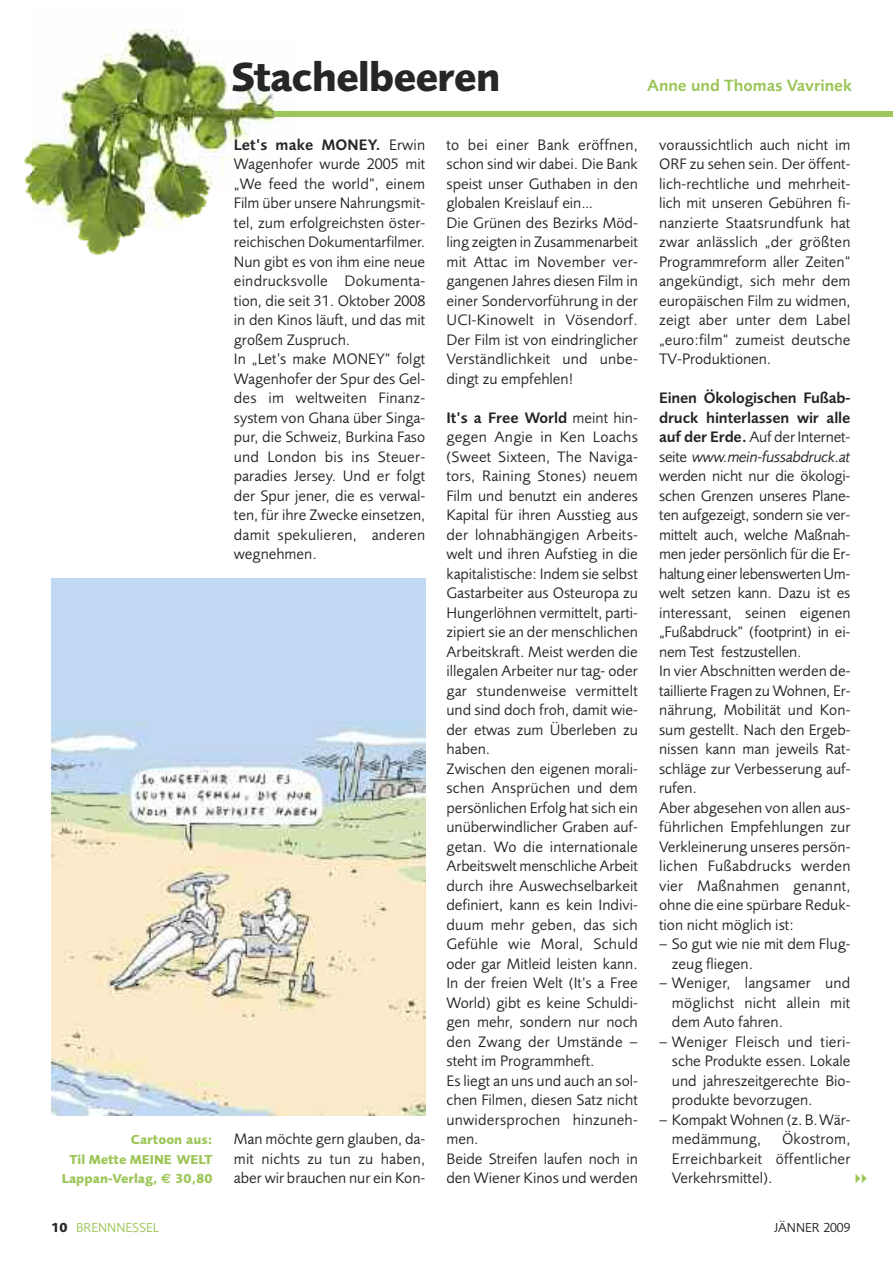
<style>
.page{position:relative;width:893px;height:1263px;background:#fff}
.page>*{position:absolute;margin:0;border:0;box-sizing:border-box;transform-origin:0 0}
.t1{font:700 42px "Foundry Sans";letter-spacing:-.025em;color:#272627}
.t2{font:600 16.8px "Foundry Sans";color:#9cc657}
.t3{font:15.75px/19.5px "Foundry Sans";color:#272627}
.t4{font:700 13.5px/19.5px "Foundry Sans";color:#9cc657;text-align:right}
.t5{font:13.5px "Foundry Sans";color:#9cc657}
.t6{font:13.5px "Foundry Sans";color:#272627}
.s1{font-family:"Euro Sans"}
.s2{font-weight:600}
.s3{font-style:italic}
.s4{font-weight:700;color:#272627}
</style>
<div class="page">
<img style="left:31px;top:29px;width:153px;height:227px">
<img style="left:183px;top:39px;width:93px;height:151px">
<img style="left:23px;top:150px;width:8px;height:49px">
<img style="left:183px;top:190px;width:27px;height:66px">
<div style="left:274px;top:111px;width:619px;height:6px;background:#9cc657"></div>
<img style="left:51px;top:579px;width:374px;height:536px">
<p class="t4" style="left:62px;top:1131px;width:152px">Cartoon aus:<br>Til Mette MEINE WELT<br>Lappan-Verlag, <span class="s1">€</span> 30,80</p>
<h1 class="t1" style="left:231px;top:61px;width:271px">Stachelbeeren</h1>
<p class="t2" style="left:647px;top:79px;width:206px">Anne und Thomas Vavrinek</p>
<p class="t3" style="left:234px;top:136px;width:193px"><span class="s2">Let’s make MONEY.</span> Erwin<br>Wagenhofer wurde 2005 mit „We feed the world“, einem<br>Film über unsere Nahrungsmit&shy;tel, zum erfolgreichsten öster&shy;reichischen Dokumentarfilmer.<br>Nun gibt es von ihm eine neue eindrucksvolle Dokumenta&shy;tion, die seit 31. Oktober 2008 in den Kinos läuft, und das mit großem Zuspruch.<br>In „Let’s make MONEY“ folgt<br>Wagenhofer der Spur des Gel&shy;des im weltweiten Finanz&shy;system von Ghana über Singa&shy;pur, die Schweiz, Burkina Faso und London bis ins Steuer&shy;paradies Jersey. Und er folgt der Spur jener, die es verwal&shy;ten, für ihre Zwecke einsetzen, damit spekulieren, anderen wegnehmen.</p>
<p class="t3" style="left:234px;top:1131px;width:193px;text-align:justify">Man möchte gern glauben, da&shy;mit nichts zu tun zu haben, aber wir brauchen nur ein Kon-</p>
<p class="t3" style="left:446px;top:136px;width:193px">to bei einer Bank eröffnen, schon sind wir dabei. Die Bank speist unser Guthaben in den globalen Kreislauf ein…<br>Die Grünen des Bezirks Möd&shy;ling zeigten in Zusammenarbeit mit Attac im November ver&shy;gangenen Jahres diesen Film in einer Sondervorführung in der<br>UCI-Kinowelt in Vösendorf.<br>Der Film ist von eindringlicher<br>Verständlichkeit und unbe&shy;dingt zu empfehlen!</p>
<p class="t3" style="left:446px;top:409px;width:193px"><span class="s2">It’s a Free World</span> meint hin&shy;gegen Angie in Ken Loachs (Sweet Sixteen, The Naviga&shy;tors, Raining Stones) neuem<br>Film und benutzt ein anderes<br>Kapital für ihren Ausstieg aus der lohnabhängigen Arbeits&shy;welt und ihren Aufstieg in die kapitalistische: Indem sie selbst<br>Gastarbeiter aus Osteuropa zu<br>Hungerlöhnen vermittelt, parti&shy;zipiert sie an der menschlichen<br>Arbeitskraft. Meist werden die illegalen Arbeiter nur tag- oder gar stundenweise vermittelt und sind doch froh, damit wie&shy;der etwas zum Überleben zu haben.<br>Zwischen den eigenen morali&shy;schen Ansprüchen und dem persönlichen Erfolg hat sich ein unüberwindlicher Graben auf&shy;getan. Wo die internationale<br>Arbeitswelt menschliche Arbeit durch ihre Auswechselbarkeit definiert, kann es kein Indivi&shy;duum mehr geben, das sich<br>Gefühle wie Moral, Schuld oder gar Mitleid leisten kann.<br>In der freien Welt (It‘s a Free<br>World) gibt es keine Schuldi&shy;gen mehr, sondern nur noch den Zwang der Umstände – steht im Programmheft.<br>Es liegt an uns und auch an sol&shy;chen Filmen, diesen Satz nicht unwidersprochen hinzuneh&shy;men.<br>Beide Streifen laufen noch in den Wiener Kinos und werden</p>
<p class="t3" style="left:659px;top:136px;width:193px;text-align:justify">voraussichtlich auch nicht im ORF zu sehen sein. Der öffent&shy;lich-rechtliche und mehrheit&shy;lich mit unseren Gebühren fi&shy;nanzierte Staatsrundfunk hat zwar anlässlich „der größten Programmreform aller Zeiten“ angekündigt, sich mehr dem europäischen Film zu widmen, zeigt aber unter dem Label „euro:film“ zumeist deutsche TV-Produktionen.</p>
<p class="t3" style="left:659px;top:390px;width:193px"><span class="s2">Einen Ökologischen Fußab&shy;druck hinterlassen wir alle auf der Erde.</span> Auf der Internet&shy;seite <span class="s3">www.mein-fussabdruck.at </span>werden nicht nur die ökologi&shy;schen Grenzen unseres Plane&shy;ten aufgezeigt, sondern sie ver&shy;mittelt auch, welche Maßnah&shy;men jeder persönlich für die Er&shy;haltung einer lebenswerten Um&shy;welt setzen kann. Dazu ist es interessant, seinen eigenen „Fußabdruck“ (footprint) in ei&shy;nem Test festzustellen.<br>In vier Abschnitten werden de&shy;taillierte Fragen zu Wohnen, Er&shy;nährung, Mobilität und Kon&shy;sum gestellt. Nach den Ergeb&shy;nissen kann man jeweils Rat&shy;schläge zur Verbesserung auf&shy;rufen.<br>Aber abgesehen von allen aus&shy;führlichen Empfehlungen zur<br>Verkleinerung unseres persön&shy;lichen Fußabdrucks werden vier Maßnahmen genannt, ohne die eine spürbare Reduk&shy;tion nicht möglich ist:</p>
<p class="t3" style="left:672px;top:936px;width:180px;text-indent:-13px">– So gut wie nie mit dem Flug&shy;zeug fliegen.</p>
<p class="t3" style="left:672px;top:975px;width:180px;text-align:justify;text-indent:-13px">– Weniger, langsamer und möglichst nicht allein mit dem Auto fahren.</p>
<p class="t3" style="left:672px;top:1033px;width:180px;text-align:justify;text-indent:-13px">– Weniger Fleisch und tieri&shy;sche Produkte essen. Lokale und jahreszeitgerechte Bio&shy;produkte bevorzugen.</p>
<p class="t3" style="left:672px;top:1111px;width:180px;text-indent:-13px">– Kompakt Wohnen (z. B.Wär&shy;medämmung,</p>
<p class="t3" style="left:672px;top:1131px;width:180px;text-align:justify;text-indent:110px">Ökostrom, Erreichbarkeit öffentlicher Verkehrsmittel).</p>
<p class="t5" style="left:51px;top:1222px;width:110px"><span class="s4">10</span> BRENNNESSEL</p>
<p class="t6" style="left:774px;top:1222px;width:78px">JÄNNER 2009</p>
</div>
